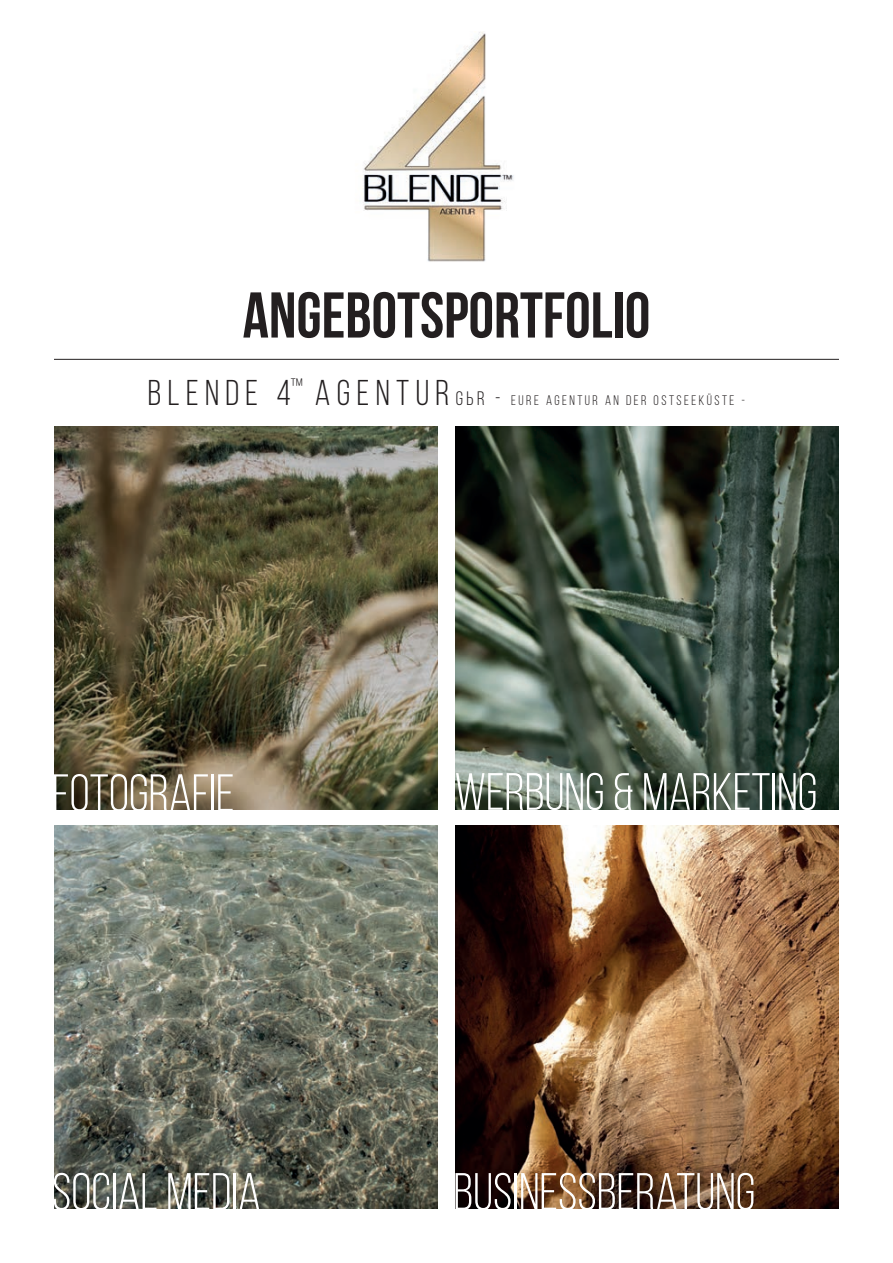
<style>
.page{position:relative;width:893px;height:1263px;background:#fff}
.page>*{position:absolute;margin:0;border:0;box-sizing:border-box;transform-origin:0 0}
.t1{font:700 64.5px "Bebas Neue";color:#231f20}
.t2{font:52.5px "Bebas Neue";color:#fff}
.t3{font:13.8px "Bebas Neue";letter-spacing:.18em;color:#231f20}
.s1{font-size:35.85px}
.s2{font-size:19.5px}
.s3{font-size:20.85px}
</style>
<div class="page">
<img style="left:363px;top:32px;width:151px;height:230px">
<img style="left:54px;top:426px;width:383px;height:384px">
<img style="left:54px;top:825px;width:383px;height:384px">
<img style="left:455px;top:426px;width:384px;height:384px">
<img style="left:455px;top:825px;width:384px;height:384px">
<hr style="left:54px;top:359px;width:785px;height:1px;background:#231f20">
<p class="t1" style="left:243px;top:280px;width:409px">ANGEBOTSPORTFOLIO</p>
<p class="t3" style="left:148px;top:393px;width:599px"><span class="s1">BLENDE 4</span><sup>™</sup> <span class="s1">AGENTUR</span><span class="s2">GЬR</span> <span class="s3">-</span> EURE AGENTUR AN DER OSTSEEKÜSTE -</p>
<p class="t2" style="left:52px;top:765px;width:184px">FOTOGRAFIE</p>
<p class="t2" style="left:454px;top:764px;width:364px">WERBUNG &amp; MARKETING</p>
<p class="t2" style="left:52px;top:1164px;width:210px">SOCIAL MEDIA</p>
<p class="t2" style="left:453px;top:1164px;width:303px">BUSINESSBERATUNG</p>
</div>
